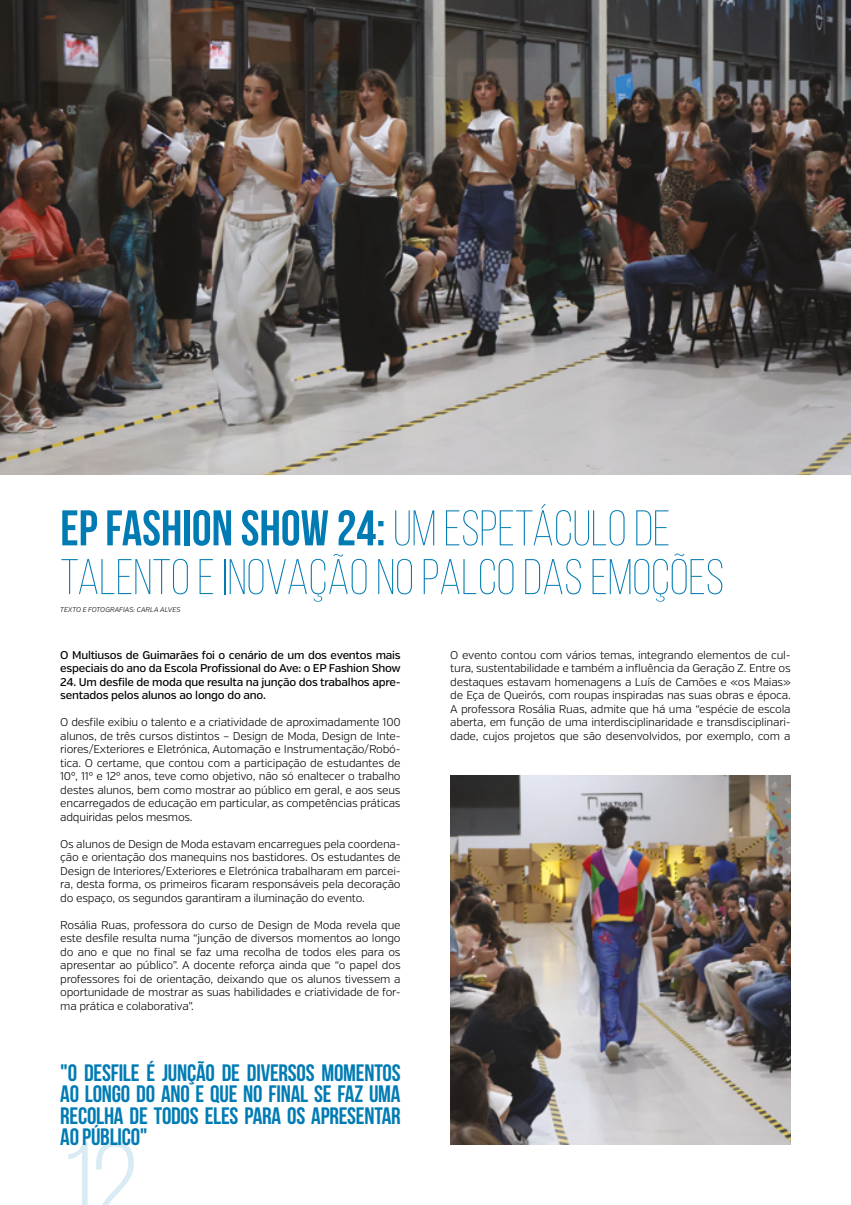
<style>
.page{position:relative;width:851px;height:1205px;background:#fff}
.page>*{position:absolute;margin:0;border:0;box-sizing:border-box;transform-origin:0 0}
.t1{font:125px "Bebas Neue";color:#007bb3}
.t2{font:300 50px/48.8px "Bebas Neue";color:#007bb3}
.t3{font:23.75px/21.2px "Bebas Neue";letter-spacing:-.01em;color:#007bb3;text-align:justify}
.t4{font:300 11.25px/13.5px "Verb";letter-spacing:-.02em;color:#000;text-align:justify}
.t5{font:500 11.25px/13.5px "Verb";letter-spacing:-.02em;color:#000}
.t6{font:italic 300 6.88px "Verb";letter-spacing:-.005em;color:#000}
.s1{font-weight:400}
</style>
<div class="page">
<img style="left:0;top:0;width:850px;height:475px">
<img style="left:450px;top:775px;width:340px;height:369px">
<h2 class="t2" style="left:60px;top:503px;width:665px"><span class="s1">EP FASHION SHOW 24:</span> UM ESPETÁCULO DE<br>TALENTO E INOVAÇÃO NO PALCO DAS EMOÇÕES</h2>
<p class="t6" style="left:60px;top:605px;width:122px">TEXTO E FOTOGRAFIAS: CARLA ALVES</p>
<p class="t5" style="left:60px;top:648px;width:342px">O Multiusos de Guimarães foi o cenário de um dos eventos mais especiais do ano da Escola Profissional do Ave: o EP Fashion Show</p>
<p class="t5" style="left:60px;top:675px;width:342px">24. Um desfile de moda que resulta na junção dos trabalhos apre&shy;sentados pelos alunos ao longo do ano.</p>
<p class="t4" style="left:60px;top:715px;width:342px">O desfile exibiu o talento e a criatividade de aproximadamente 100 alunos, de três cursos distintos – Design de Moda, Design de Inte&shy;riores/Exteriores e Eletrónica, Automação e Instrumentação/Robó&shy;tica. O certame, que contou com a participação de estudantes de 10º, 11º e 12º anos, teve como objetivo, não só enaltecer o trabalho destes alunos, bem como mostrar ao público em geral, e aos seus encarregados de educação em particular, as competências práticas adquiridas pelos mesmos.</p>
<p class="t4" style="left:60px;top:837px;width:342px">Os alunos de Design de Moda estavam encarregues pela coordena&shy;ção e orientação dos manequins nos bastidores. Os estudantes de Design de Interiores/Exteriores e Eletrónica trabalharam em parcei&shy;ra, desta forma, os primeiros ficaram responsáveis pela decoração do espaço, os segundos garantiram a iluminação do evento.</p>
<p class="t4" style="left:60px;top:918px;width:342px">Rosália Ruas, professora do curso de Design de Moda revela que este desfile resulta numa “junção de diversos momentos ao longo do ano e que no final se faz uma recolha de todos eles para os apresentar ao público”. A docente reforça ainda que “o papel dos professores foi de orientação, deixando que os alunos tivessem a oportunidade de mostrar as suas habilidades e criatividade de for&shy;ma prática e colaborativa”.</p>
<h3 class="t3" style="left:60px;top:1062px;width:342px">"O DESFILE É JUNÇÃO DE DIVERSOS MOMENTOS AO LONGO DO ANO E QUE NO FINAL SE FAZ UMA RECOLHA DE TODOS ELES PARA OS APRESENTAR AO PÚBLICO"</h3>
<h1 class="t1" style="left:60px;top:1119px;width:79px">12</h1>
<p class="t4" style="left:450px;top:648px;width:342px">O evento contou com vários temas, integrando elementos de cul&shy;tura, sustentabilidade e também a influência da Geração Z. Entre os destaques estavam homenagens a Luís de Camões e «os Maias» de Eça de Queirós, com roupas inspiradas nas suas obras e época.<br>A professora Rosália Ruas, admite que há uma “espécie de escola aberta, em função de uma interdisciplinaridade e transdisciplinari&shy;dade, cujos projetos que são desenvolvidos, por exemplo, com a</p>
</div>
